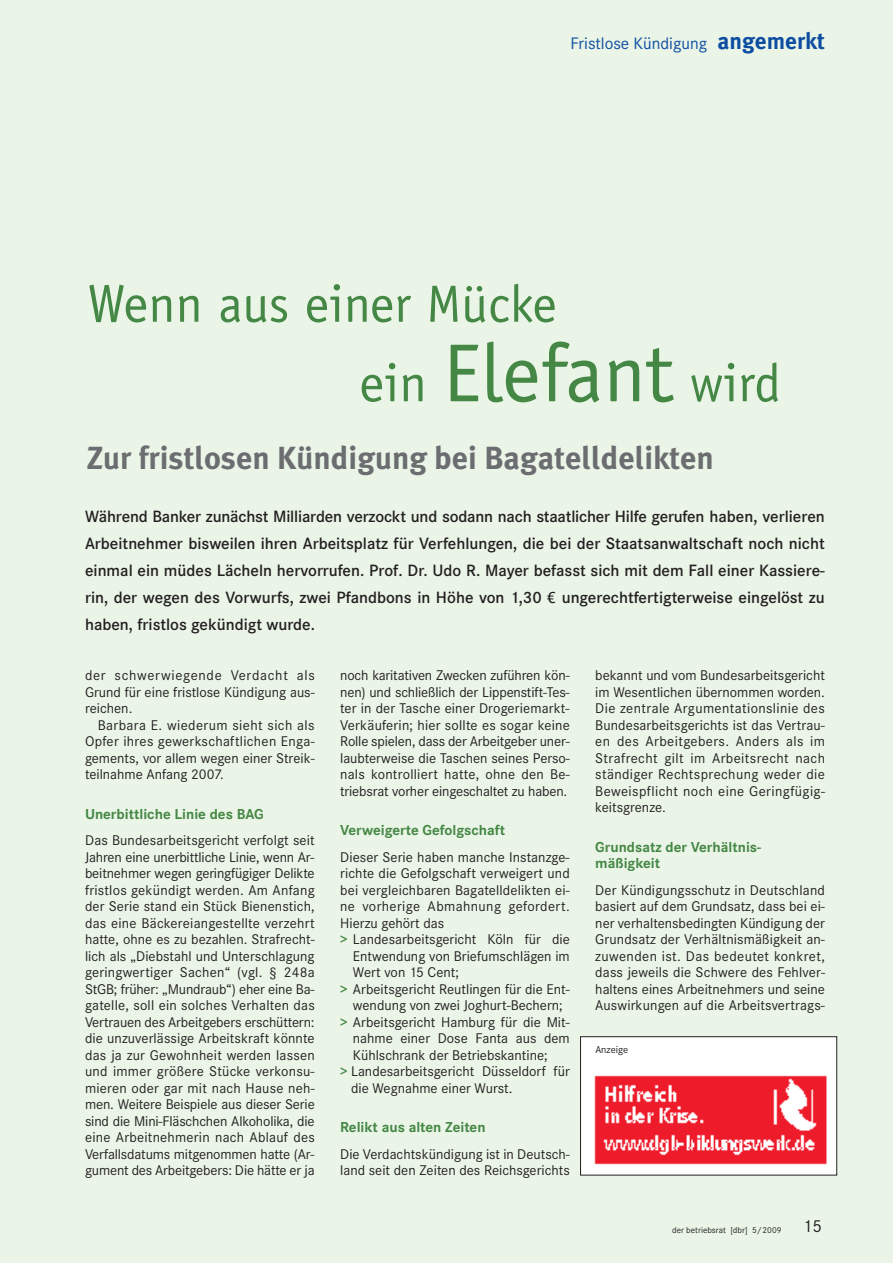
<style>
.page{position:relative;width:893px;height:1263px;background:#eaf5e8}
.page>*{position:absolute;margin:0;border:0;box-sizing:border-box;transform-origin:0 0}
.t1{font:53.55px "Officina Sans";color:#458744}
.t2{font:52.5px "Officina Sans";color:#458744}
.t3{font:700 31.95px "Meta Plus";color:#6c6d70}
.t4{font:17.25px "Corporate S";color:#0d4da1}
.t5{font:600 16.95px/27px "Corporate S";color:#231f20;text-align:justify}
.t6{font:700 15px/16.5px "Corporate S";color:#458744}
.t7{font:14.7px/16.5px "Corporate S";color:#231f20;text-align:justify}
.t8{font:14.7px "Corporate S";letter-spacing:.025em;color:#231f20}
.t9{font:10.5px "Corporate S";color:#231f20}
.t10{font:9px "Corporate S";color:#231f20}
.s1{font-family:"Meta Plus";font-weight:700;font-size:23.25px}
.s2{font-size:53.55px}
.s3{font-size:82.5px}
.s4{font-family:"RM Myriad Mager";font-weight:400}
.s5{font-family:"Corporate SSC";font-weight:600;color:#458744}
.s6{font-size:18px}
</style>
<div class="page">
<div style="left:580px;top:1037px;width:257px;height:138px;background:#fff"></div>
<div style="left:580px;top:1036px;width:257px;height:139px;border:1px solid #231f20"></div>
<img style="left:594px;top:1075px;width:233px;height:90px">
<p class="t4" style="left:570px;top:33px;width:256px">Fristlose Kündigung <span class="s1">angemerkt</span></p>
<h2 class="t2" style="left:88px;top:284px;width:471px"><span class="s2">We</span>nn aus einer Mücke</h2>
<h1 class="t1" style="left:359px;top:363px;width:423px">ein <span class="s3">Elefant</span> wird</h1>
<h3 class="t3" style="left:86px;top:439px;width:629px">Zur fristlosen Kündigung bei Bagatelldelikten</h3>
<p class="t5" style="left:85px;top:502px;width:741px">Während Banker zunächst Milliarden verzockt und sodann nach staatlicher Hilfe gerufen haben, verlieren Arbeitnehmer bisweilen ihren Arbeitsplatz für Verfehlungen, die bei der Staatsanwaltschaft noch nicht einmal ein müdes Lächeln hervorrufen. Prof. Dr. Udo R. Mayer befasst sich mit dem Fall einer Kassiere&shy;rin, der wegen des Vorwurfs, zwei Pfandbons in Höhe von 1,30 <span class="s4">€</span> ungerechtfertigterweise eingelöst zu haben, fristlos gekündigt wurde.</p>
<p class="t7" style="left:85px;top:667px;width:231px">der schwerwiegende Verdacht als Grund für eine fristlose Kündigung aus&shy;reichen.</p>
<p class="t7" style="left:85px;top:716px;width:231px;text-indent:13px">Barbara E. wiederum sieht sich als Opfer ihres gewerkschaftlichen Enga&shy;gements, vor allem wegen einer Streik&shy;teilnahme Anfang 2007.</p>
<p class="t6" style="left:85px;top:805px;width:180px">Unerbittliche Linie des BAG</p>
<p class="t7" style="left:85px;top:832px;width:231px">Das Bundesarbeitsgericht verfolgt seit Jahren eine unerbittliche Linie, wenn Ar&shy;beitnehmer wegen geringfügiger Delikte fristlos gekündigt werden. Am Anfang der Serie stand ein Stück Bienenstich, das eine Bäckereiangestellte verzehrt hatte, ohne es zu bezahlen. Strafrecht&shy;lich als „Diebstahl und Unterschlagung geringwertiger Sachen“ (vgl. § 248a StGB; früher: „Mundraub“) eher eine Ba&shy;gatelle, soll ein solches Verhalten das Vertrauen des Arbeitgebers erschüttern: die unzuverlässige Arbeitskraft könnte das ja zur Gewohnheit werden lassen und immer größere Stücke verkonsu&shy;mieren oder gar mit nach Hause neh&shy;men. Weitere Beispiele aus dieser Serie sind die Mini-Fläschchen Alkoholika, die eine Arbeitnehmerin nach Ablauf des Verfallsdatums mitgenommen hatte (Ar&shy;gument des Arbeitgebers: Die hätte er ja</p>
<p class="t7" style="left:340px;top:667px;width:231px">noch karitativen Zwecken zuführen kön&shy;nen) und schließlich der Lippenstift-Tes&shy;ter in der Tasche einer Drogeriemarkt-Verkäuferin; hier sollte es sogar keine Rolle spielen, dass der Arbeitgeber uner&shy;laubterweise die Taschen seines Perso&shy;nals kontrolliert hatte, ohne den Be&shy;triebsrat vorher eingeschaltet zu haben.</p>
<p class="t6" style="left:340px;top:822px;width:167px">Verweigerte Gefolgschaft</p>
<p class="t7" style="left:340px;top:848px;width:231px">Dieser Serie haben manche Instanzge-</p>
<p class="t7" style="left:340px;top:865px;width:231px">richte die Gefolgschaft verweigert und</p>
<p class="t7" style="left:340px;top:881px;width:231px">bei vergleichbaren Bagatelldelikten ei-</p>
<p class="t8" style="left:340px;top:898px;width:231px">ne vorherige Abmahnung gefordert.</p>
<p class="t7" style="left:340px;top:914px;width:106px">Hierzu gehört das</p>
<p class="t7" style="left:340px;top:931px;width:231px"><span class="s5">&gt;</span> Landesarbeitsgericht Köln für die</p>
<p class="t7" style="left:353px;top:947px;width:218px">Entwendung von Briefumschlägen im</p>
<p class="t7" style="left:353px;top:964px;width:107px">Wert von 15 Cent;</p>
<p class="t7" style="left:340px;top:980px;width:231px"><span class="s5">&gt;</span> Arbeitsgericht Reutlingen für die Ent-</p>
<p class="t7" style="left:353px;top:997px;width:211px">wendung von zwei Joghurt-Bechern;</p>
<p class="t7" style="left:340px;top:1013px;width:231px"><span class="s5">&gt;</span> Arbeitsgericht Hamburg für die Mit-</p>
<p class="t7" style="left:353px;top:1030px;width:218px">nahme einer Dose Fanta aus dem</p>
<p class="t7" style="left:353px;top:1046px;width:196px">Kühlschrank der Betriebskantine;</p>
<p class="t7" style="left:340px;top:1063px;width:231px"><span class="s5">&gt;</span> Landesarbeitsgericht Düsseldorf für</p>
<p class="t7" style="left:351px;top:1079px;width:163px">die Wegnahme einer Wurst.</p>
<p class="t6" style="left:340px;top:1119px;width:147px">Relikt aus alten Zeiten</p>
<p class="t7" style="left:340px;top:1145px;width:231px">Die Verdachtskündigung ist in Deutsch&shy;land seit den Zeiten des Reichsgerichts</p>
<p class="t7" style="left:595px;top:667px;width:231px">bekannt und vom Bundesarbeitsgericht im Wesentlichen übernommen worden.<br>Die zentrale Argumentationslinie des Bundesarbeitsgerichts ist das Vertrau&shy;en des Arbeitgebers. Anders als im Strafrecht gilt im Arbeitsrecht nach ständiger Rechtsprechung weder die Beweispflicht noch eine Geringfügig&shy;keitsgrenze.</p>
<p class="t6" style="left:595px;top:838px;width:167px">Grundsatz der Verhältnis&shy;mäßigkeit</p>
<p class="t7" style="left:595px;top:881px;width:231px">Der Kündigungsschutz in Deutschland basiert auf dem Grundsatz, dass bei ei&shy;ner verhaltensbedingten Kündigung der Grundsatz der Verhältnismäßigkeit an&shy;zuwenden ist. Das bedeutet konkret, dass jeweils die Schwere des Fehlver&shy;haltens eines Arbeitnehmers und seine Auswirkungen auf die Arbeitsvertrags-</p>
<p class="t9" style="left:595px;top:1043px;width:34px">Anzeige</p>
<p class="t10" style="left:672px;top:1224px;width:151px">der betriebsrat [dbr] 5/2009 <span class="s6">15</span></p>
</div>
